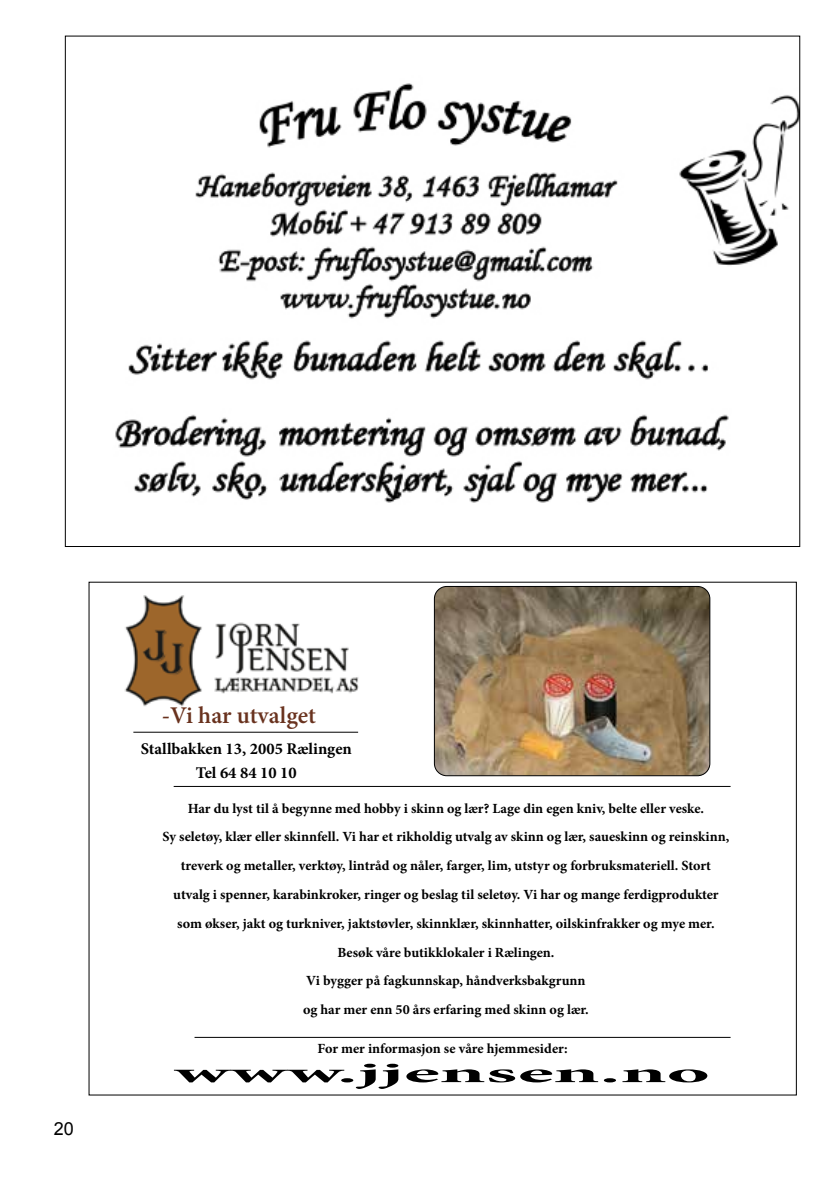
<style>
.page{position:relative;width:840px;height:1191px;background:#fff}
.page>*{position:absolute;margin:0;border:0;box-sizing:border-box;transform-origin:0 0}
.t1{font:700 28px "Minion Pro";color:#000;scale:2.92 1}
.t2{font:600 24px "Minion Pro";color:#69321e}
.t3{font:18px "Arial";color:#000}
.t4{font:700 16.4px/24.2px "Minion Pro";color:#000;text-align:center}
.t5{font:700 14px/28.8px "Minion Pro";color:#000;text-align:center}
</style>
<div class="page">
<img style="left:115px;top:83px;width:682px;height:420px">
<img style="left:124px;top:595px;width:235px;height:112px">
<hr style="left:194px;top:1037px;width:536px;height:1px;background:#000">
<img style="left:434px;top:586px;width:275px;height:189px">
<div style="left:434px;top:586px;width:275px;height:190px;border:1px solid #000;border-radius:12px"></div>
<hr style="left:133px;top:731px;width:225px;height:1px;background:#000">
<hr style="left:173px;top:786px;width:557px;height:1px;background:#000">
<p class="t3" style="left:54px;top:1117px;width:22px">20</p>
<h2 class="t2" style="left:162px;top:698px;width:156px">-Vi har utvalget</h2>
<p class="t4" style="left:141px;top:736px;width:212px">Stallbakken 13, 2005 Rælingen<br>Tel 64 84 10 10</p>
<p class="t5" style="left:162px;top:793px;width:568px">Har du lyst til å begynne med hobby i skinn og lær? Lage din egen kniv, belte eller veske.<br>Sy seletøy, klær eller skinnfell. Vi har et rikholdig utvalg av skinn og lær, saueskinn og reinskinn, treverk og metaller, verktøy, lintråd og nåler, farger, lim, utstyr og forbruksmateriell. Stort utvalg i spenner, karabinkroker, ringer og beslag til seletøy. Vi har og mange ferdigprodukter som økser, jakt og turkniver, jaktstøvler, skinnklær, skinnhatter, oilskinfrakker og mye mer.<br>Besøk våre butikklokaler i Rælingen.<br>Vi bygger på fagkunnskap, håndverksbakgrunn<br>og har mer enn 50 års erfaring med skinn og lær.</p>
<p class="t5" style="left:317px;top:1033px;width:252px">For mer informasjon se våre hjemmesider:</p>
<h1 class="t1" style="left:173px;top:1053px;width:185px">www.jjensen.no</h1>
</div>
